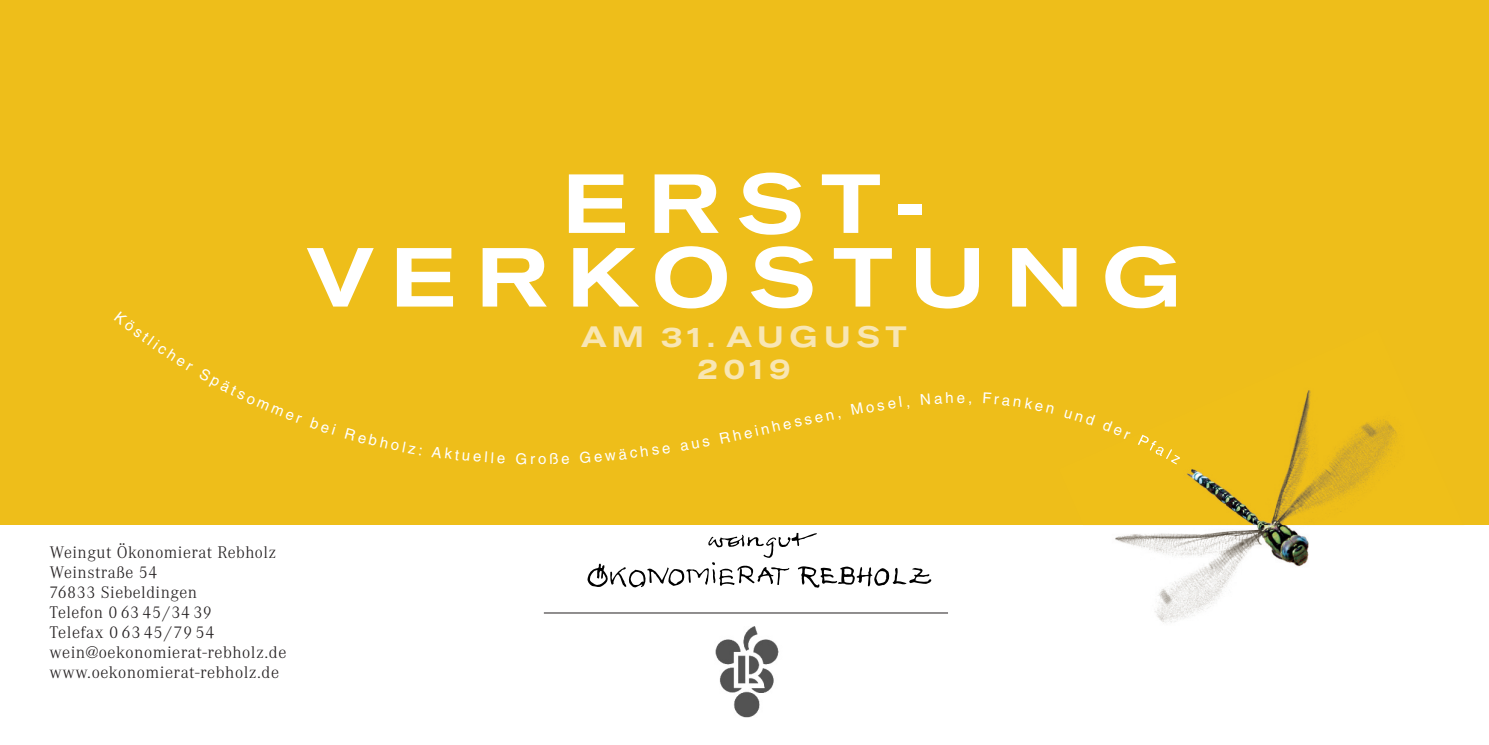
<style>
.page{position:relative;width:1489px;height:745px;background:#fff}
.page>*{position:absolute;margin:0;border:0;box-sizing:border-box;transform-origin:0 0}
.t1{font:500 82.75px/73.5px "Akzidenz Grot Ext BQ";letter-spacing:.22em;color:#fff;text-align:center}
.t2{font:500 29.25px/32.5px "Akzidenz Grot Ext BQ";letter-spacing:.175em;color:#f8e6b4;text-align:center}
.t3{font:300 17.5px/20px "Corporate A";letter-spacing:.03em;color:#231f20}
.t4{font:15px "Helvetica";color:#fff}
</style>
<div class="page">
<div style="left:0;top:0;width:1488px;height:524px;background:#eebe1a"></div>
<hr style="left:544px;top:612px;width:404px;height:1px;background:#231f20">
<svg style="left:587px;top:532px;width:344px;height:56px"></svg>
<img style="left:715px;top:626px;width:64px;height:92px">
<img style="left:1083px;top:524px;width:387px;height:99px">
<img style="left:1138px;top:390px;width:259px;height:134px">
<h1 class="t1" style="left:307px;top:167px;width:875px">ERST-<br>VERKOSTUNG</h1>
<h2 class="t2" style="left:581px;top:320px;width:327px">AM 31. AUGUST<br>2 019</h2>
<p class="t4" style="left:530px;top:453px;width:6px">r</p>
<p class="t4" style="left:731px;top:430px;width:39px;rotate:-12deg">hein</p>
<p class="t4" style="left:803px;top:414px;width:39px;rotate:-12deg">sen,</p>
<p class="t4" style="left:956px;top:392px;width:10px">e</p>
<p class="t3" style="left:50px;top:541px;width:238px">Weingut Ökonomierat Rebholz<br>Weinstraße 54<br>76833 Siebeldingen<br>Telefon 0 63 45/34 39<br>Telefax 0 63 45/79 54 wein@oekonomierat-rebholz.de www.oekonomierat-rebholz.de</p>
</div>
